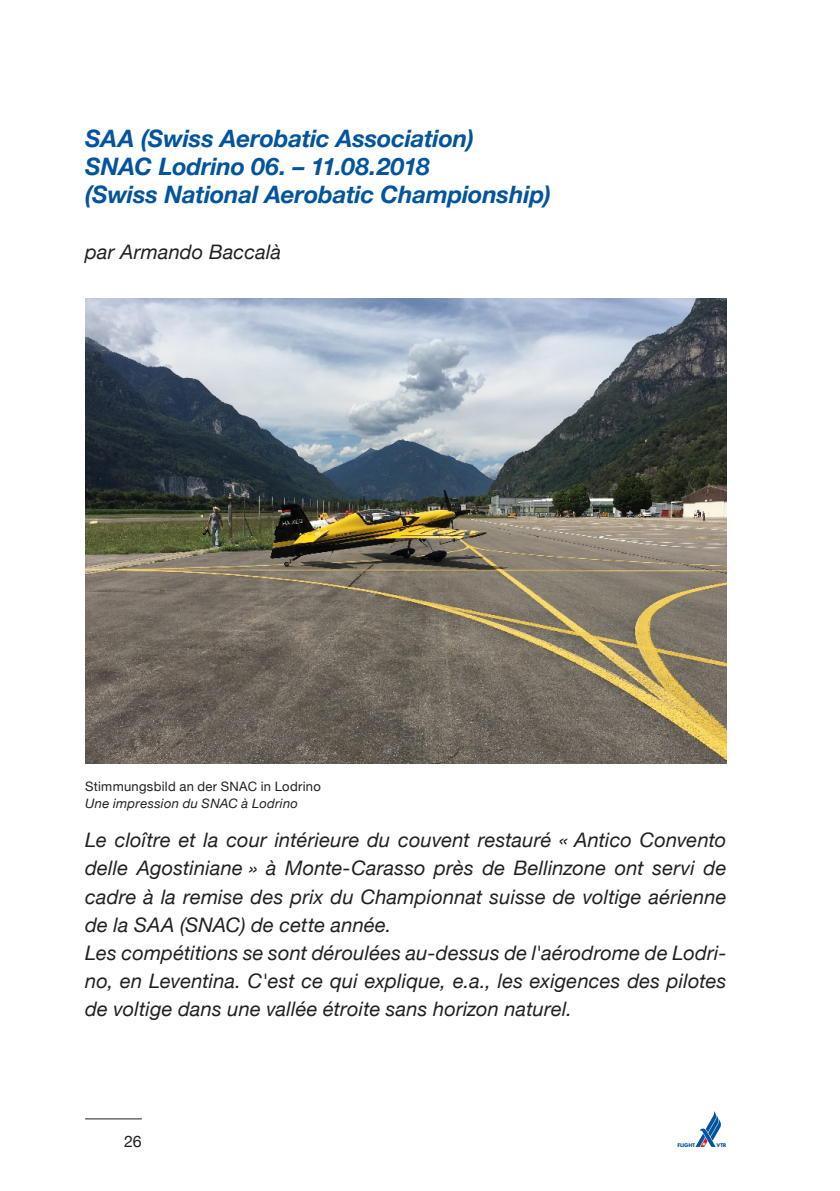
<style>
.page{position:relative;width:840px;height:1191px;background:#fff}
.page>*{position:absolute;margin:0;border:0;box-sizing:border-box;transform-origin:0 0}
.t1{font:italic 700 24px/28px "Helvetica Neue";letter-spacing:-.005em;color:#01549d}
.t2{font:italic 20px/28px "Helvetica Neue";letter-spacing:.01em;color:#231f20}
.t3{font:16px "Helvetica Neue";color:#231f20}
.t4{font:13px "Helvetica Neue";letter-spacing:.02em;color:#231f20}
.t5{font:italic 13px "Helvetica Neue";letter-spacing:.025em;color:#231f20}
.t6{font:700 5px "Futura";letter-spacing:-.015em;color:#01549d}
</style>
<div class="page">
<hr style="left:85px;top:1118px;width:57px;height:1px;background:#231f20">
<svg style="left:695px;top:1111px;width:25px;height:36px"></svg>
<img style="left:85px;top:299px;width:641px;height:464px">
<p class="t1" style="left:85px;top:125px;width:467px">SAA (Swiss Aerobatic Association)<br>SNAC Lodrino 06. – 11.08.2018<br>(Swiss National Aerobatic Championship)</p>
<p class="t2" style="left:85px;top:239px;width:197px">par Armando Baccalà</p>
<p class="t4" style="left:85px;top:777px;width:237px">Stimmungsbild an der SNAC in Lodrino</p>
<p class="t5" style="left:85px;top:794px;width:214px">Une impression du SNAC à Lodrino</p>
<p class="t2" style="left:85px;top:827px;width:642px">Le cloître et la cour intérieure du couvent restauré « Antico Convento delle Agostiniane » à Monte-Carasso près de Bellinzone ont servi de cadre à la remise des prix du Championnat suisse de voltige aérienne de la SAA (SNAC) de cette année.<br>Les compétitions se sont déroulées au-dessus de l'aérodrome de Lodri&shy;no, en Leventina. C'est ce qui explique, e.a., les exigences des pilotes de voltige dans une vallée étroite sans horizon naturel.</p>
<p class="t3" style="left:124px;top:1129px;width:19px">26</p>
<p class="t6" style="left:677px;top:1141px;width:19px">FLIGHT</p>
<p class="t6" style="left:716px;top:1141px;width:12px">VTR</p>
</div>
